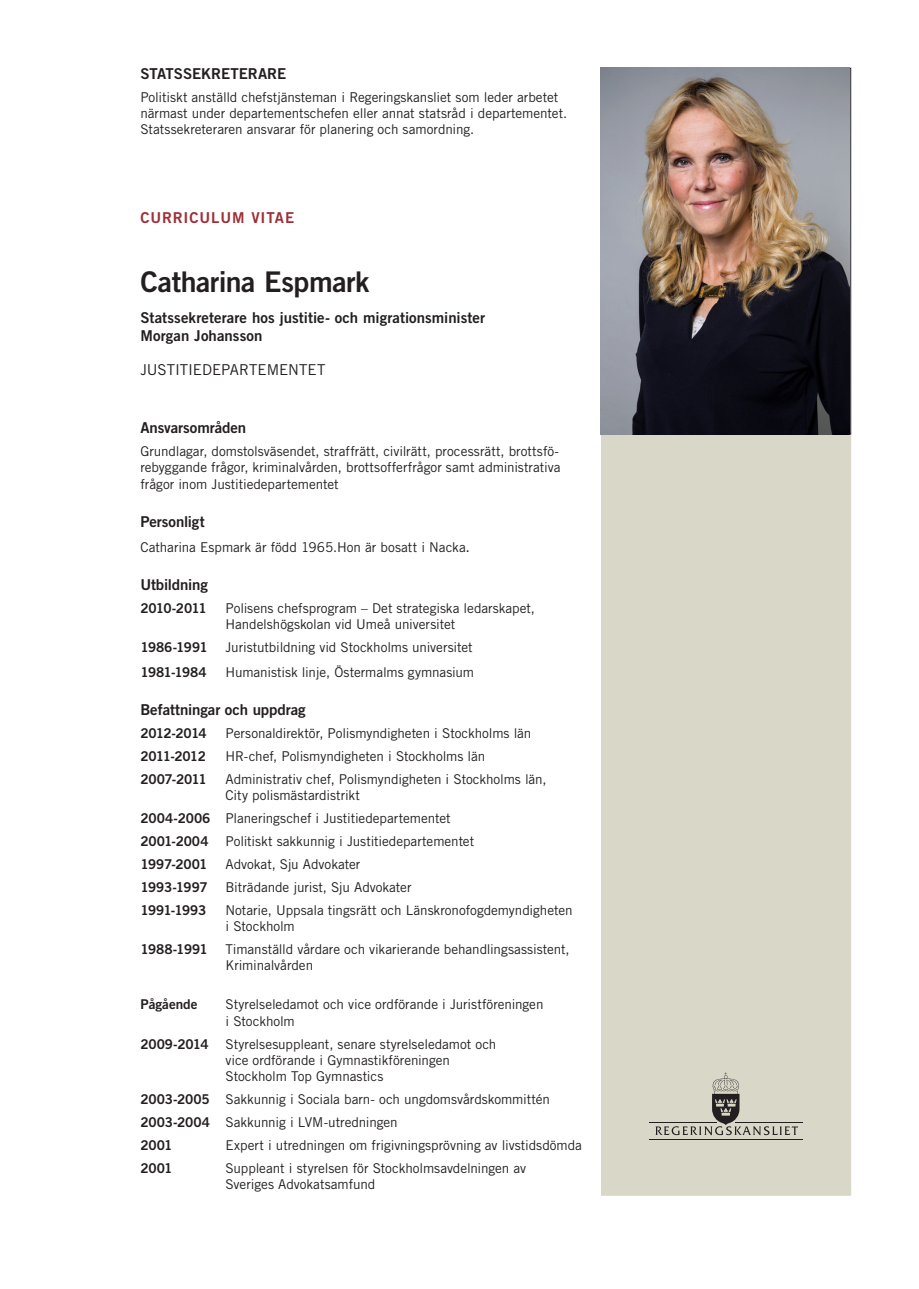
<style>
.page{position:relative;width:919px;height:1289px;background:#fff}
.page>*{position:absolute;margin:0;border:0;box-sizing:border-box;transform-origin:0 0}
._4_Namn{font:28.5px "Trade Gothic Pro Bd 2";letter-spacing:-.015em;color:#231f20}
._5_Ttitel{font:15px/18px "Trade Gothic Pro Bd 2";letter-spacing:.005em;color:#231f20}
._7_rubrik_gemen_hf{font:15px "Trade Gothic Pro Bd 2";letter-spacing:-.005em;color:#231f20}
._6_Departement{font:15px "Trade Gothic Pro";letter-spacing:-.005em;color:#231f20}
._1_rubrik_vers_hf{font:15px "Trade Gothic Pro Bd 2";letter-spacing:-.005em;color:#231f20}
._3_CURRICULUM_VITAE{font:15px "Trade Gothic Pro Bd 2";letter-spacing:.055em;color:#9e2f37}
._8_Brödtext_luft_för{font:13.5px/16.2px "Trade Gothic Pro";letter-spacing:-.005em;color:#231f20}
._8_Brödtext_luft_för-2{font:13.5px "Trade Gothic Pro Bd 2";letter-spacing:-.015em;color:#231f20}
._8_Brödtext_luft_för-3{font:13.5px "Trade Gothic Pro Bd 2";letter-spacing:-.06em;color:#231f20}
._8_Brödtext_luft_för-4{font:13.5px "Trade Gothic Pro Bd 2";letter-spacing:-.045em;color:#231f20}
._8_Brödtext_luft_för-5{font:13.5px "Trade Gothic Pro Bd 2";letter-spacing:-.05em;color:#231f20}
._8_Brödtext_luft_för-6{font:13.5px "Trade Gothic Pro Bd 2";letter-spacing:-.035em;color:#231f20}
.s1{font-size:15px}
.s2{font-family:"Trade Gothic Pro Bd 2"}
</style>
<div class="page">
<div style="left:601px;top:434px;width:249px;height:761px;background:#d8d7c8"></div>
<svg style="left:655px;top:1072px;width:143px;height:63px"></svg>
<hr style="left:648px;top:1121px;width:68px;height:1px;background:#231f20">
<hr style="left:735px;top:1121px;width:67px;height:1px;background:#231f20">
<hr style="left:648px;top:1139px;width:154px;height:1px;background:#231f20">
<img style="left:600px;top:68px;width:249px;height:366px">
<p class="_1_rubrik_vers_hf" style="left:140px;top:64px;width:147px">STATSSEKRETERARE</p>
<p class="_8_Brödtext_luft_för" style="left:140px;top:89px;width:428px">Politiskt anställd chefstjänsteman i Regeringskansliet som leder arbetet närmast under departementschefen eller annat statsråd i departementet.<br>Statssekreteraren ansvarar för planering och samordning.</p>
<p class="_3_CURRICULUM_VITAE" style="left:140px;top:208px;width:155px">CURRICULUM VITAE</p>
<p class="_4_Namn" style="left:140px;top:264px;width:230px">Catharina Espmark</p>
<p class="_5_Ttitel" style="left:140px;top:308px;width:346px">Statssekreterare hos justitie- och migrationsminister<br>Morgan Johansson</p>
<p class="_6_Departement" style="left:140px;top:360px;width:186px">JUSTITIEDEPARTEMENTET</p>
<p class="_7_rubrik_gemen_hf" style="left:140px;top:418px;width:107px">Ansvarsområden</p>
<p class="_8_Brödtext_luft_för" style="left:140px;top:443px;width:421px;text-align:justify">Grundlagar, domstolsväsendet, straffrätt, civilrätt, processrätt, brottsfö&shy;rebyggande frågor, kriminalvården, brottsofferfrågor samt administrativa frågor inom Justitiedepartementet</p>
<p class="_7_rubrik_gemen_hf" style="left:140px;top:512px;width:66px">Personligt</p>
<p class="_8_Brödtext_luft_för" style="left:140px;top:538px;width:331px">Catharina Espmark är född 1965.Hon är bosatt i Nacka<span class="s1">.</span></p>
<p class="_7_rubrik_gemen_hf" style="left:140px;top:575px;width:69px">Utbildning</p>
<p class="_8_Brödtext_luft_för-3" style="left:140px;top:599px;width:68px">2010-2011</p>
<p class="_8_Brödtext_luft_för" style="left:225px;top:599px;width:311px">Polisens chefsprogram – Det strategiska ledarskapet,<br>Handelshögskolan vid Umeå universitet</p>
<p class="_8_Brödtext_luft_för-2" style="left:140px;top:638px;width:69px">1986-1991</p>
<p class="_8_Brödtext_luft_för" style="left:225px;top:639px;width:249px">Juristutbildning vid Stockholms universitet</p>
<p class="_8_Brödtext_luft_för-2" style="left:140px;top:663px;width:68px">1981-1984</p>
<p class="_8_Brödtext_luft_för" style="left:225px;top:663px;width:250px">Humanistisk linje, Östermalms gymnasium</p>
<p class="_7_rubrik_gemen_hf" style="left:140px;top:700px;width:167px">Befattningar och uppdrag</p>
<p class="_8_Brödtext_luft_för-4" style="left:140px;top:724px;width:68px">2012-2014</p>
<p class="_8_Brödtext_luft_för" style="left:225px;top:725px;width:307px">Personaldirektör, Polismyndigheten i Stockholms län</p>
<p class="_8_Brödtext_luft_för-5" style="left:140px;top:747px;width:67px">2011-2012</p>
<p class="_8_Brödtext_luft_för" style="left:225px;top:747px;width:261px">HR-chef, Polismyndigheten i Stockholms län</p>
<p class="_8_Brödtext_luft_för-2" style="left:140px;top:770px;width:68px">2007-2011</p>
<p class="_8_Brödtext_luft_för" style="left:225px;top:770px;width:323px">Administrativ chef, Polismyndigheten i Stockholms län,<br>City polismästardistrikt</p>
<p class="_8_Brödtext_luft_för" style="left:140px;top:810px;width:312px"><span class="s2">2004-2006</span> Planeringschef i Justitiedepartementet</p>
<p class="_8_Brödtext_luft_för-2" style="left:140px;top:832px;width:70px">2001-2004</p>
<p class="_8_Brödtext_luft_för" style="left:225px;top:833px;width:250px">Politiskt sakkunnig i Justitiedepartementet</p>
<p class="_8_Brödtext_luft_för-2" style="left:140px;top:855px;width:69px">1997-2001</p>
<p class="_8_Brödtext_luft_för" style="left:225px;top:855px;width:136px">Advokat, Sju Advokater</p>
<p class="_8_Brödtext_luft_för-2" style="left:140px;top:878px;width:69px">1993-1997</p>
<p class="_8_Brödtext_luft_för" style="left:225px;top:878px;width:187px">Biträdande jurist, Sju Advokater</p>
<p class="_8_Brödtext_luft_för-6" style="left:140px;top:901px;width:67px">1991-1993</p>
<p class="_8_Brödtext_luft_för" style="left:225px;top:901px;width:348px">Notarie, Uppsala tingsrätt och Länskronofogdemyndigheten i Stockholm</p>
<p class="_8_Brödtext_luft_för-2" style="left:140px;top:940px;width:69px">1988-1991</p>
<p class="_8_Brödtext_luft_för" style="left:225px;top:941px;width:346px">Timanställd vårdare och vikarierande behandlingsassistent,<br>Kriminalvården</p>
<p class="_8_Brödtext_luft_för-2" style="left:140px;top:996px;width:59px">Pågående</p>
<p class="_8_Brödtext_luft_för" style="left:225px;top:996px;width:319px">Styrelseledamot och vice ordförande i Juristföreningen i Stockholm</p>
<p class="_8_Brödtext_luft_för" style="left:225px;top:1035px;width:272px;text-indent:-85px"><span class="s2">2009-2014</span> Styrelsesuppleant, senare styrelseledamot och vice ordförande i Gymnastikföreningen<br>Stockholm Top Gymnastics</p>
<p class="_8_Brödtext_luft_för" style="left:140px;top:1090px;width:411px"><span class="s2">2003-2005</span> Sakkunnig i Sociala barn- och ungdomsvårdskommittén</p>
<p class="_8_Brödtext_luft_för" style="left:140px;top:1113px;width:259px"><span class="s2">2003-2004</span> Sakkunnig i LVM-utredningen</p>
<p class="_8_Brödtext_luft_för-2" style="left:140px;top:1136px;width:33px">2001</p>
<p class="_8_Brödtext_luft_för" style="left:225px;top:1136px;width:358px">Expert i utredningen om frigivningsprövning av livstidsdömda</p>
<p class="_8_Brödtext_luft_för-2" style="left:140px;top:1159px;width:33px">2001</p>
<p class="_8_Brödtext_luft_för" style="left:225px;top:1159px;width:302px">Suppleant i styrelsen för Stockholmsavdelningen av<br>Sveriges Advokatsamfund</p>
</div>
